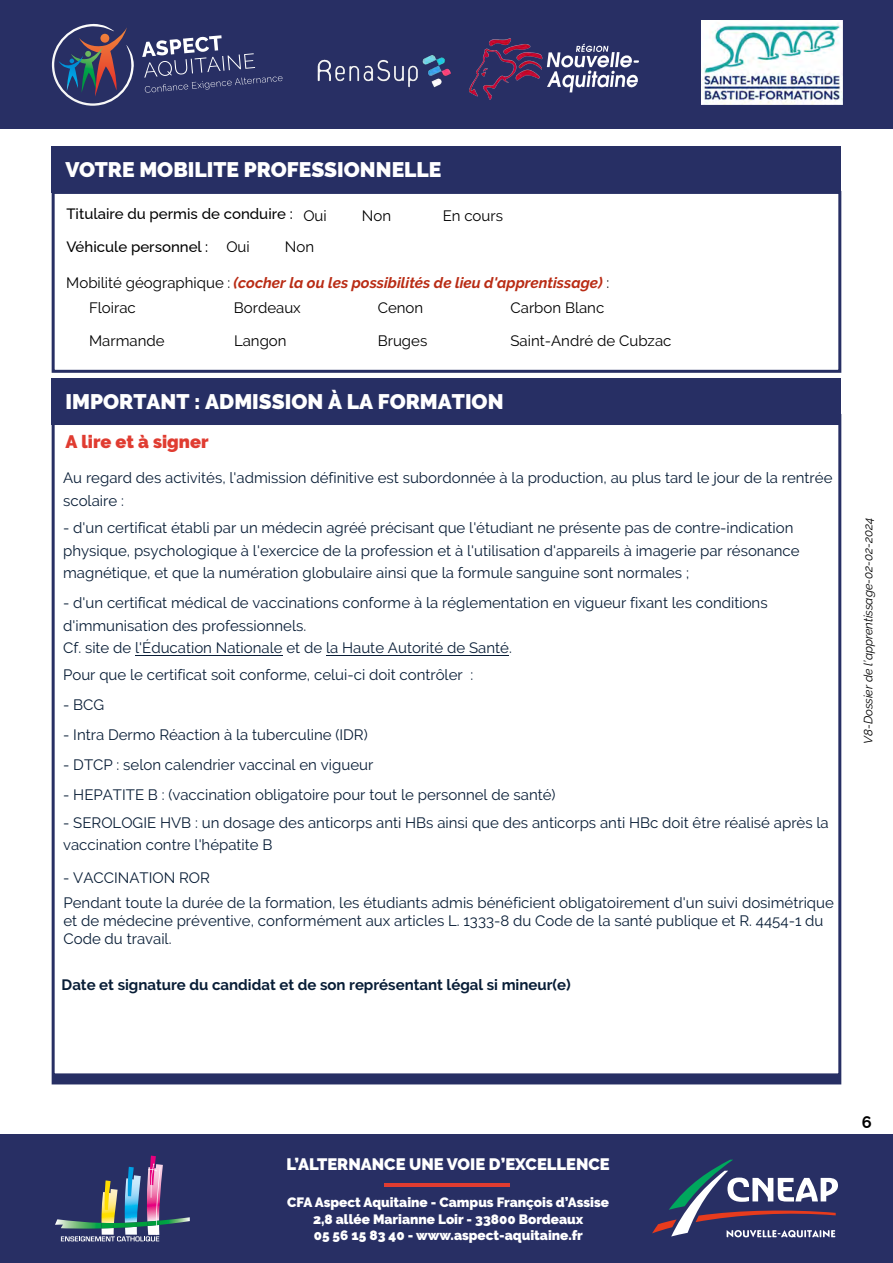
<style>
.page{position:relative;width:893px;height:1263px;background:#fff}
.page>*{position:absolute;margin:0;border:0;box-sizing:border-box;transform-origin:0 0}
.t1{font:900 21px "Raleway";color:#fff}
.t2{font:900 18px "Raleway";color:#e03c31}
.t3{font:900 16.5px "Raleway";color:#fff}
.t4{font:700 16.5px "Raleway";color:#000}
.t5{font:15px/22.5px "Raleway";color:#081d36}
.t6{font:italic 700 15px "Raleway";color:#b92c15}
.t7{font:15px "Raleway";color:#000}
.t8{font:700 15px "Raleway";color:#081d36}
.t9{font:15px "Raleway";color:#081d36}
.t10{font:500 15px/32.5px "Raleway";color:#000}
.t11{font:15px "Raleway";color:#000}
.t12{font:900 13.5px/16.5px "Raleway";color:#fff;text-align:center}
.t13{font:italic 12px "Raleway";color:#000}
.s1{font-weight:400;font-style:normal;color:#000}
</style>
<div class="page">
<div style="left:0;top:1135px;width:893px;height:128px;background:#282f64"></div>
<svg style="left:55px;top:1155px;width:135px;height:86px"></svg>
<svg style="left:652px;top:1160px;width:186px;height:77px"></svg>
<div style="left:0;top:0;width:893px;height:128px;background:#282f64"></div>
<svg style="left:52px;top:24px;width:82px;height:82px"></svg>
<svg style="left:142px;top:35px;width:141px;height:58px"></svg>
<div style="left:52px;top:191px;width:789px;height:182px;border:3px solid #272f64"></div>
<div style="left:52px;top:147px;width:789px;height:46px;background:#272f64"></div>
<img style="left:702px;top:20px;width:140px;height:84px">
<hr style="left:326px;top:655px;width:183px;height:1px;background:#081d36">
<hr style="left:135px;top:655px;width:148px;height:1px;background:#081d36">
<div style="left:52px;top:379px;width:789px;height:46px;background:#272f64"></div>
<div style="left:50px;top:417px;width:793px;height:665px;border:6px solid #272f64"></div>
<hr style="left:384px;top:1183px;width:126px;height:3px;background:#e03c31">
<img style="left:317px;top:55px;width:133px;height:32px">
<img style="left:470px;top:38px;width:169px;height:61px">
<h1 class="t1" style="left:65px;top:157px;width:377px">VOTRE MOBILITE PROFESSIONNELLE</h1>
<p class="t10" style="left:66px;top:196px;width:228px">Titulaire du permis de conduire :<br>Véhicule personnel :</p>
<p class="t11" style="left:443px;top:207px;width:62px">En cours</p>
<p class="t6" style="left:66px;top:274px;width:544px"><span class="s1">Mobilité géographique :</span> (cocher la ou les possibilités de lieu d'apprentissage) <span class="s1">:</span></p>
<p class="t11" style="left:303px;top:207px;width:25px">Oui</p>
<p class="t11" style="left:362px;top:207px;width:31px">Non</p>
<p class="t11" style="left:226px;top:238px;width:25px">Oui</p>
<p class="t11" style="left:285px;top:238px;width:31px">Non</p>
<p class="t7" style="left:89px;top:299px;width:48px">Floirac</p>
<p class="t7" style="left:234px;top:299px;width:68px">Bordeaux</p>
<p class="t7" style="left:378px;top:299px;width:47px">Cenon</p>
<p class="t7" style="left:511px;top:299px;width:95px">Carbon Blanc</p>
<p class="t7" style="left:89px;top:332px;width:77px">Marmande</p>
<p class="t7" style="left:234px;top:332px;width:54px">Langon</p>
<p class="t7" style="left:378px;top:332px;width:51px">Bruges</p>
<p class="t7" style="left:510px;top:332px;width:162px">Saint-André de Cubzac</p>
<h1 class="t1" style="left:65px;top:389px;width:440px">IMPORTANT : ADMISSION À LA FORMATION</h1>
<p class="t2" style="left:65px;top:432px;width:144px">A lire et à signer</p>
<p class="t5" style="left:63px;top:467px;width:771px">Au regard des activités, l'admission définitive est subordonnée à la production, au plus tard le jour de la rentrée scolaire :</p>
<p class="t5" style="left:63px;top:516px;width:738px">- d'un certificat établi par un médecin agréé précisant que l'étudiant ne présente pas de contre-indication physique, psychologique à l'exercice de la profession et à l'utilisation d'appareils à imagerie par résonance magnétique, et que la numération globulaire ainsi que la formule sanguine sont normales ;</p>
<p class="t5" style="left:63px;top:591px;width:706px">- d'un certificat médical de vaccinations conforme à la réglementation en vigueur fixant les conditions d'immunisation des professionnels.</p>
<p class="t9" style="left:63px;top:639px;width:450px">Cf. site de l'Éducation Nationale et de la Haute Autorité de Santé.</p>
<p class="t5" style="left:63px;top:664px;width:412px">Pour que le certificat soit conforme, celui-ci doit contrôler :</p>
<p class="t5" style="left:63px;top:694px;width:43px">- BCG</p>
<p class="t5" style="left:63px;top:724px;width:306px">- Intra Dermo Réaction à la tuberculine (IDR)</p>
<p class="t5" style="left:63px;top:754px;width:312px">- DTCP : selon calendrier vaccinal en vigueur</p>
<p class="t5" style="left:63px;top:784px;width:494px">- HEPATITE B : (vaccination obligatoire pour tout le personnel de santé)</p>
<p class="t5" style="left:63px;top:811px;width:767px">- SEROLOGIE HVB : un dosage des anticorps anti HBs ainsi que des anticorps anti HBc doit être réalisé après la vaccination contre l'hépatite B</p>
<p class="t5" style="left:63px;top:865px;width:772px;line-height:25.5px">- VACCINATION ROR<br>Pendant toute la durée de la formation, les étudiants admis bénéficient obligatoirement d'un suivi dosimétrique</p>
<p class="t5" style="left:63px;top:912px;width:761px;line-height:18px">et de médecine préventive, conformément aux articles L. 1333-8 du Code de la santé publique et R. 4454-1 du<br>Code du travail.</p>
<p class="t8" style="left:62px;top:976px;width:511px">Date et signature du candidat et de son représentant légal si mineur(e)</p>
<p class="t13" style="left:861px;top:744px;width:228px;rotate:-90deg">V8-Dossier de l’apprentissage-02-02-2024</p>
<p class="t3" style="left:287px;top:1154px;width:325px">L’ALTERNANCE UNE VOIE D’EXCELLENCE</p>
<p class="t12" style="left:287px;top:1194px;width:323px">CFA Aspect Aquitaine - Campus François d’Assise<br>2,8 allée Marianne Loir - 33800 Bordeaux<br>05 56 15 83 40 - www.aspect-aquitaine.fr</p>
<p class="t4" style="left:862px;top:1109px;width:12px">6</p>
</div>
